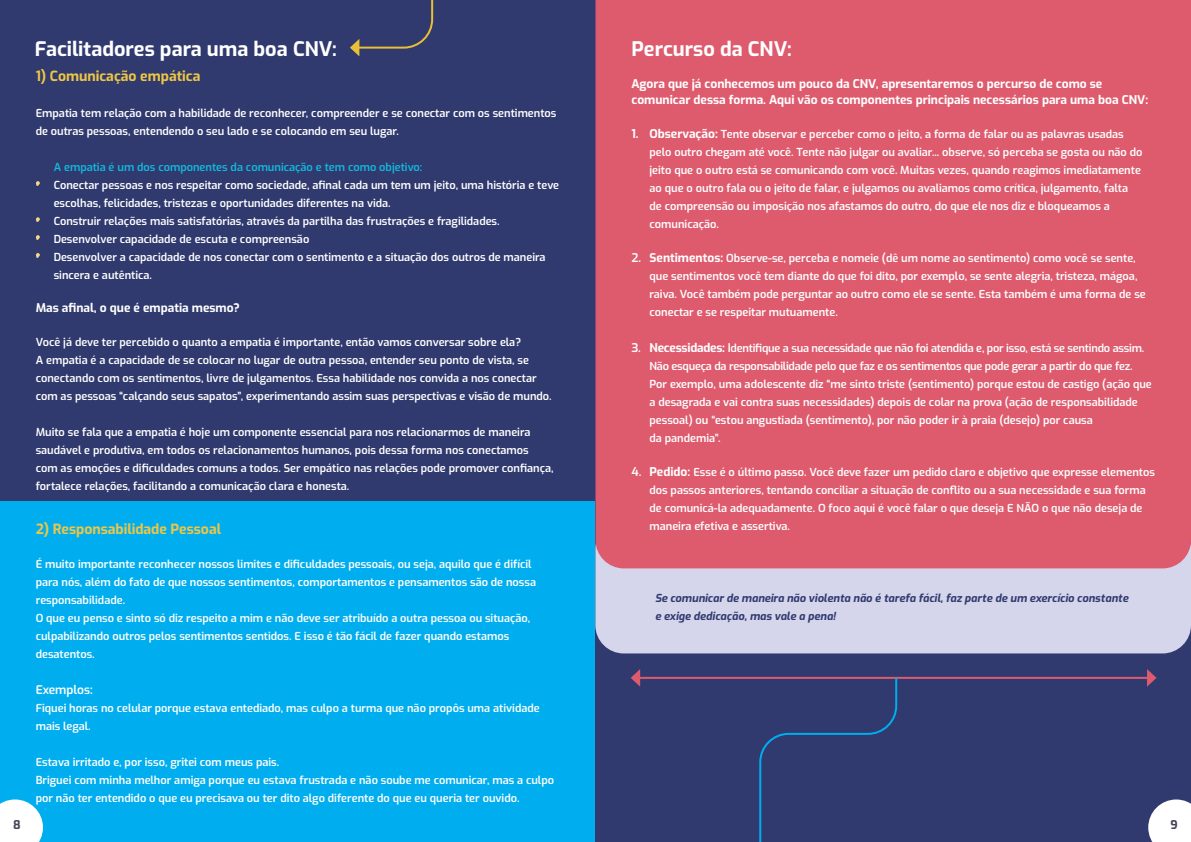
<style>
.page{position:relative;width:1191px;height:842px;background:#fff}
.page>*{position:absolute;margin:0;border:0;box-sizing:border-box;transform-origin:0 0}
.t1{font:700 20px "Exo";color:#fff}
.t2{font:700 14px "Exo";color:#eec646}
.t3{font:700 12px/16px "Exo";color:#fff}
.t4{font:600 12px "Exo";color:#fff}
.t5{font:700 12px "Exo";color:#474355}
.t6{font:600 11px/18px "Exo";color:#fff}
.t7{font:italic 700 11px/18px "Exo";color:#303a6e}
.t8{font:600 11px "Exo";color:#11b9de}
.s1{font-weight:700;font-size:12px}
.s2{font-size:12px}
</style>
<div class="page">
<div style="left:0;top:0;width:595px;height:842px;background:#303a6e"></div>
<svg style="left:350px;top:0;width:84px;height:56px"></svg>
<div style="left:0;top:502px;width:595px;height:340px;background:#00aeef"></div>
<div style="left:595px;top:0;width:596px;height:842px;background:#303a6e"></div>
<div style="left:595px;top:520px;width:596px;height:133px;background:#d5d5eb;border-radius:28px"></div>
<div style="left:595px;top:0;width:596px;height:568px;background:#de5b6e"></div>
<hr style="left:636px;top:677px;width:514px;height:2px;background:#de5b6e">
<svg style="left:630px;top:669px;width:10px;height:18px"></svg>
<svg style="left:1147px;top:669px;width:9px;height:18px"></svg>
<svg style="left:758px;top:676px;width:140px;height:166px"></svg>
<svg style="left:0;top:799px;width:43px;height:43px;background:#def4fc"></svg>
<svg style="left:1148px;top:799px;width:43px;height:43px;background:#e3e5ec"></svg>
<svg style="left:36px;top:181px;width:4px;height:4px"></svg>
<svg style="left:36px;top:217px;width:4px;height:4px"></svg>
<svg style="left:36px;top:235px;width:4px;height:4px"></svg>
<svg style="left:36px;top:253px;width:4px;height:4px"></svg>
<h1 class="t1" style="left:35px;top:34px;width:303px">Facilitadores para uma boa CNV:</h1>
<p class="t2" style="left:36px;top:66px;width:166px">1) Comunicação empática</p>
<p class="t6" style="left:36px;top:104px;width:522px">Empatia tem relação com a habilidade de reconhecer, compreender e se conectar com os sentimentos de outras pessoas, entendendo o seu lado e se colocando em seu lugar.</p>
<p class="t8" style="left:54px;top:159px;width:370px">A empatia é um dos componentes da comunicação e tem como objetivo:</p>
<p class="t6" style="left:54px;top:176px;width:507px;text-indent:-18px">• Conectar pessoas e nos respeitar como sociedade, afinal cada um tem um jeito, uma história e teve escolhas, felicidades, tristezas e oportunidades diferentes na vida.</p>
<p class="t6" style="left:36px;top:212px;width:465px">• Construir relações mais satisfatórias, através da partilha das frustrações e fragilidades.</p>
<p class="t6" style="left:36px;top:230px;width:275px">• Desenvolver capacidade de escuta e compreensão</p>
<p class="t6" style="left:54px;top:248px;width:493px;text-indent:-18px">• Desenvolver a capacidade de nos conectar com o sentimento e a situação dos outros de maneira sincera e autêntica.</p>
<p class="t3" style="left:36px;top:299px;width:206px">Mas afinal, o que é empatia mesmo?</p>
<p class="t6" style="left:36px;top:332px;width:517px">Você já deve ter percebido o quanto a empatia é importante, então vamos conversar sobre ela?<br>A empatia é a capacidade de se colocar no lugar de outra pessoa, entender seu ponto de vista, se conectando com os sentimentos, livre de julgamentos. Essa habilidade nos convida a nos conectar com as pessoas “calçando seus sapatos”, experimentando assim suas perspectivas e visão de mundo.</p>
<p class="t6" style="left:36px;top:422px;width:519px">Muito se fala que a empatia é hoje um componente essencial para nos relacionarmos de maneira saudável e produtiva, em todos os relacionamentos humanos, pois dessa forma nos conectamos<br>com as emoções e dificuldades comuns a todos. Ser empático nas relações pode promover confiança, fortalece relações, facilitando a comunicação clara e honesta.</p>
<p class="t2" style="left:36px;top:519px;width:187px">2) Responsabilidade Pessoal</p>
<p class="t6" style="left:36px;top:555px;width:502px">É muito importante reconhecer nossos limites e dificuldades pessoais, ou seja, aquilo que é difícil para nós, além do fato de que nossos sentimentos, comportamentos e pensamentos são de nossa responsabilidade.<br>O que eu penso e sinto só diz respeito a mim e não deve ser atribuído a outra pessoa ou situação, culpabilizando outros pelos sentimentos sentidos. E isso é tão fácil de fazer quando estamos desatentos.</p>
<p class="t4" style="left:36px;top:681px;width:59px">Exemplos:</p>
<p class="t6" style="left:36px;top:699px;width:505px">Fiquei horas no celular porque estava entediado, mas culpo a turma que não propôs uma atividade mais legal.</p>
<p class="t6" style="left:36px;top:753px;width:520px">Estava irritado e, por isso, gritei com meus pais.<br>Briguei com minha melhor amiga porque eu estava frustrada e não soube me comunicar, mas a culpo por não ter entendido o que eu precisava ou ter dito algo diferente do que eu queria ter ouvido.</p>
<h1 class="t1" style="left:631px;top:34px;width:162px">Percurso da CNV:</h1>
<p class="t3" style="left:631px;top:75px;width:518px">Agora que já conhecemos um pouco da CNV, apresentaremos o percurso de como se comunicar dessa forma. Aqui vão os componentes principais necessários para uma boa CNV:</p>
<p class="t6" style="left:649px;top:125px;width:494px;text-indent:-18px"><span class="s1">1. Observação:</span> Tente observar e perceber como o jeito, a forma de falar ou as palavras usadas pelo outro chegam até você. Tente não julgar ou avaliar... observe, só perceba se gosta ou não do jeito que o outro está se comunicando com você. Muitas vezes, quando reagimos imediatamente ao que o outro fala ou o jeito de falar, e julgamos ou avaliamos como crítica, julgamento, falta de compreensão ou imposição nos afastamos do outro, do que ele nos diz e bloqueamos a comunicação.</p>
<p class="t6" style="left:649px;top:249px;width:498px;text-indent:-18px"><span class="s2">2.</span> <span class="s1">Sentimentos:</span> Observe-se, perceba e nomeie (dê um nome ao sentimento) como você se sente, que sentimentos você tem diante do que foi dito, por exemplo, se sente alegria, tristeza, mágoa, raiva. Você também pode perguntar ao outro como ele se sente. Esta também é uma forma de se conectar e se respeitar mutuamente.</p>
<p class="t6" style="left:649px;top:339px;width:504px;text-indent:-18px"><span class="s2">3.</span> <span class="s1">Necessidades:</span> <span class="s2">I</span>dentifique a sua necessidade que não foi atendida e, por isso, está se sentindo assim.<br>Não esqueça da responsabilidade pelo que faz e os sentimentos que pode gerar a partir do que fez.<br>Por exemplo, uma adolescente diz “me sinto triste (sentimento) porque estou de castigo (ação que a desagrada e vai contra suas necessidades) depois de colar na prova (ação de responsabilidade pessoal) ou “estou angustiada (sentimento), por não poder ir à praia (desejo) por causa<br>da pandemia”.</p>
<p class="t6" style="left:649px;top:463px;width:507px;text-indent:-18px"><span class="s2">4.</span> <span class="s1">Pedido:</span> Esse é o último passo. Você deve fazer um pedido claro e objetivo que expresse elementos dos passos anteriores, tentando conciliar a situação de conflito ou a sua necessidade e sua forma de comunicá-la adequadamente. O foco aqui é você falar o que deseja E NÃO o que não deseja de maneira efetiva e assertiva.</p>
<p class="t7" style="left:655px;top:588px;width:475px">Se comunicar de maneira não violenta não é tarefa fácil, faz parte de um exercício constante e exige dedicação, mas vale a pena!</p>
<p class="t5" style="left:13px;top:816px;width:9px">8</p>
<p class="t5" style="left:1170px;top:816px;width:9px">9</p>
</div>
